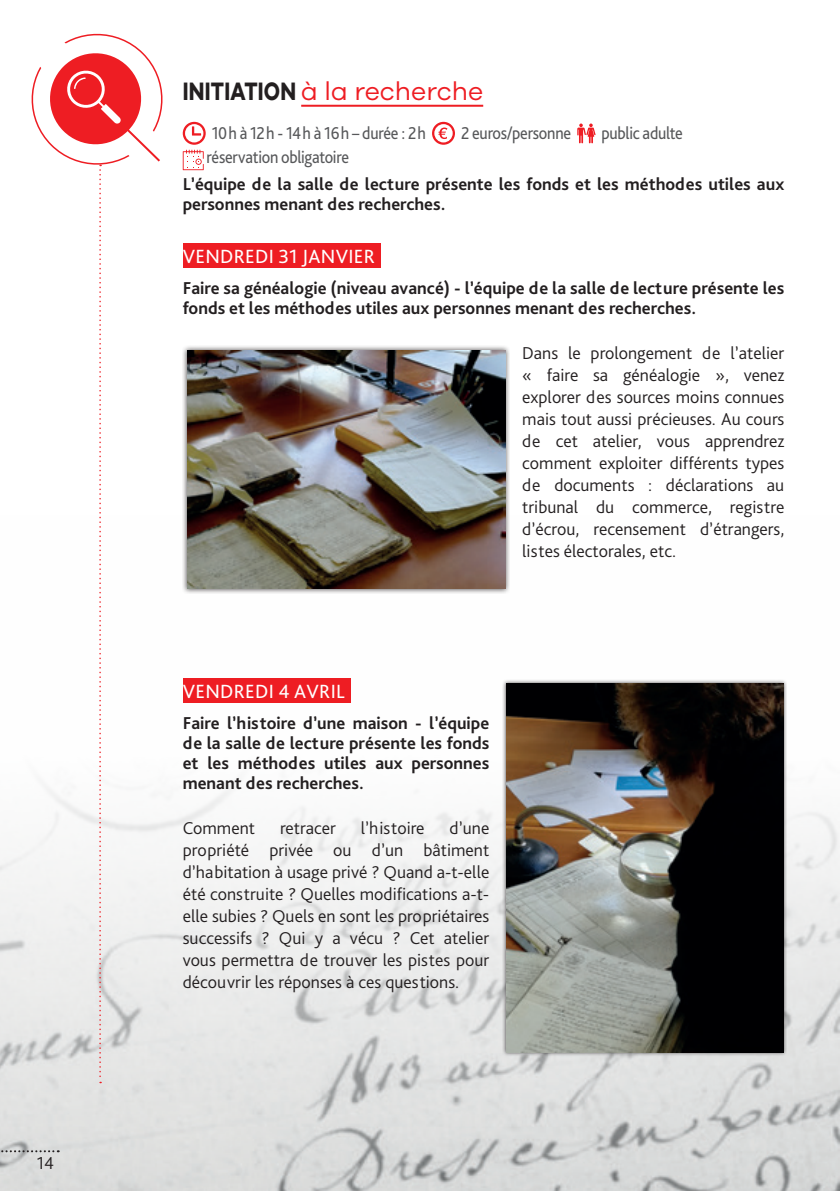
<style>
.page{position:relative;width:840px;height:1191px;background:#fff}
.page>*{position:absolute;margin:0;border:0;box-sizing:border-box;transform-origin:0 0}
.Titre_thèmes{font:26px "Galano Grotesque";color:#ee1d23}
.Date{font:20px "Bliss Pro";letter-spacing:.015em;color:#fff}
.Normal_1_colonne{font:300 18px/22px "Bliss Pro";color:#231f20;text-align:justify}
.Chapô{font:700 18px/20px "Bliss Pro";color:#231f20}
.Heure-entrée-public-reserv{font:18px "Bliss Pro";letter-spacing:-.015em;color:#57585a;scale:.9 1}
.s1{font-weight:700;color:#231f20}
</style>
<div class="page">
<img style="left:0;top:593px;width:839px;height:598px">
<hr style="left:301px;top:105px;width:182px;height:2px;background:#ee1d23">
<div style="left:183px;top:243px;width:197px;height:24px;background:#ee1d23"></div>
<div style="left:183px;top:678px;width:167px;height:25px;background:#ee1d23"></div>
<svg style="left:432px;top:122px;width:22px;height:23px"></svg>
<svg style="left:577px;top:123px;width:18px;height:20px"></svg>
<svg style="left:183px;top:122px;width:22px;height:48px"></svg>
<svg style="left:24px;top:33px;width:146px;height:1050px"></svg>
<div style="left:502px;top:679px;width:284px;height:377px;background:#231f20;opacity:.75"></div>
<img style="left:506px;top:683px;width:277px;height:369px">
<div style="left:182px;top:345px;width:328px;height:248px;background:#231f20;opacity:.75"></div>
<img style="left:187px;top:350px;width:318px;height:238px">
<svg style="left:0;top:1150px;width:59px;height:2px"></svg>
<p class="Normal_1_colonne" style="left:37px;top:1151px;width:19px">14</p>
<p class="Titre_thèmes" style="left:183px;top:75px;width:302px"><span class="s1">INITIATION</span> à la recherche</p>
<p class="Heure-entrée-public-reserv" style="left:211px;top:122px;width:239px">10h à 12h - 14h à 16h – durée : 2h</p>
<p class="Heure-entrée-public-reserv" style="left:460px;top:122px;width:124px">2 euros/personne</p>
<p class="Heure-entrée-public-reserv" style="left:601px;top:122px;width:92px">public adulte</p>
<p class="Heure-entrée-public-reserv" style="left:206px;top:146px;width:160px">réservation obligatoire</p>
<p class="Chapô" style="left:183px;top:174px;width:602px">L’équipe de la salle de lecture présente les fonds et les méthodes utiles aux personnes menant des recherches.</p>
<p class="Date" style="left:183px;top:244px;width:193px">VENDREDI 31 JANVIER</p>
<p class="Chapô" style="left:183px;top:278px;width:602px">Faire sa généalogie (niveau avancé) - l’équipe de la salle de lecture présente les fonds et les méthodes utiles aux personnes menant des recherches.</p>
<p class="Normal_1_colonne" style="left:522px;top:341px;width:263px">Dans le prolongement de l’atelier « faire sa généalogie », venez explorer des sources moins connues mais tout aussi précieuses. Au cours de cet atelier, vous apprendrez comment exploiter différents types de documents : déclarations au tribunal du commerce, registre d’écrou, recensement d’étrangers, listes électorales, etc.</p>
<p class="Date" style="left:183px;top:679px;width:163px">VENDREDI 4 AVRIL</p>
<p class="Chapô" style="left:183px;top:713px;width:308px;text-align:justify">Faire l’histoire d’une maison - l’équipe de la salle de lecture présente les fonds et les méthodes utiles aux personnes menant des recherches.</p>
<p class="Normal_1_colonne" style="left:183px;top:816px;width:74px">Comment</p>
<p class="Normal_1_colonne" style="left:280px;top:816px;width:57px">retracer</p>
<p class="Normal_1_colonne" style="left:360px;top:816px;width:65px">l’histoire</p>
<p class="Normal_1_colonne" style="left:183px;top:816px;width:308px;text-indent:267px">d’une propriété privée ou d’un bâtiment d’habitation à usage privé ? Quand a-t-elle été construite ? Quelles modifications a-t&shy;elle subies ? Quels en sont les propriétaires successifs ? Qui y a vécu ? Cet atelier vous permettra de trouver les pistes pour découvrir les réponses à ces questions.</p>
</div>
